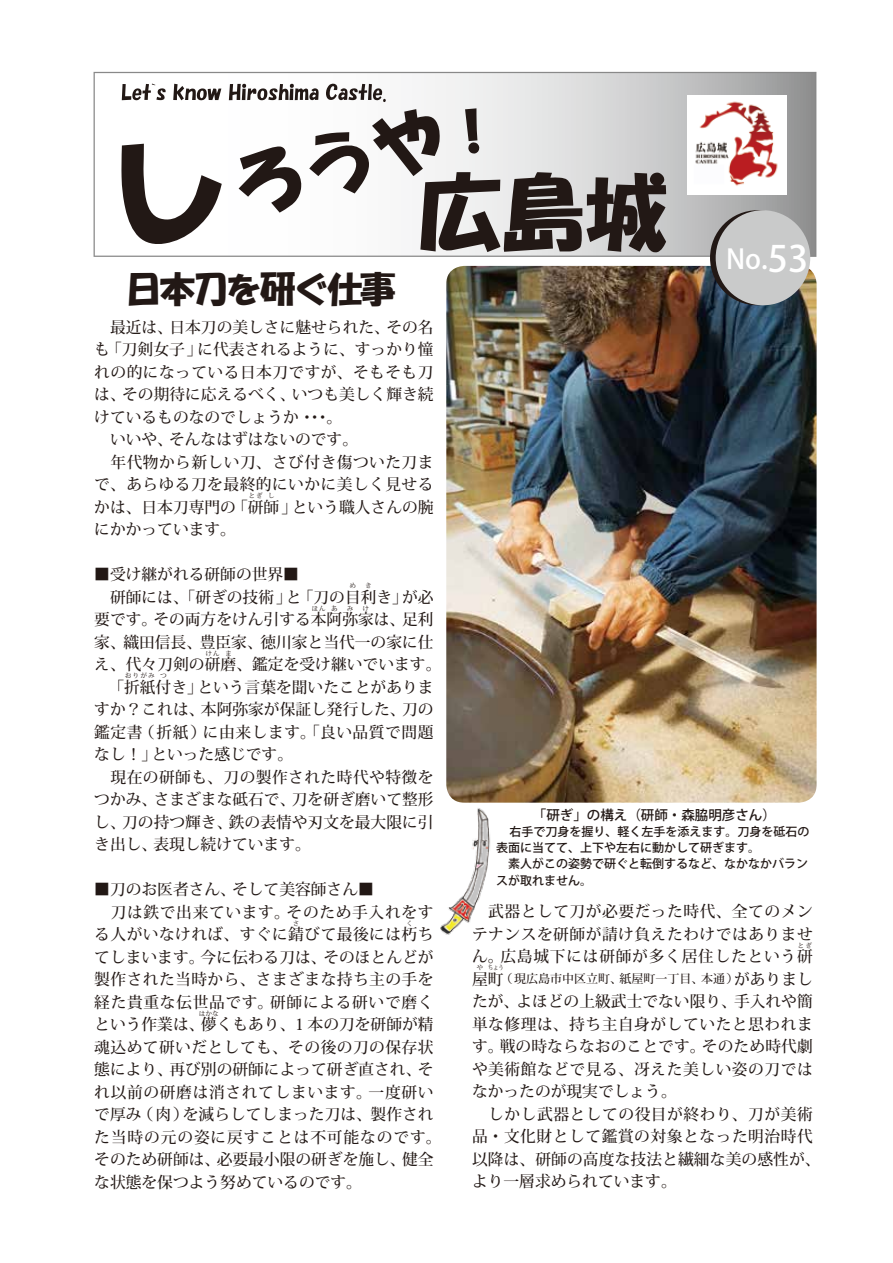
<style>
.page{position:relative;width:893px;height:1263px;background:#fff}
.page>*{position:absolute;margin:0;border:0;box-sizing:border-box;transform-origin:0 0}
.t1{font:36px "HG Soei Kakupoptai";letter-spacing:-.07em;color:#221815}
.t2{font:500 27px "Koz Go Pro";color:#fff}
.t3{font:500 15.75px/22.5px "Koz Min Pro";color:#221815}
.t4{font:500 15.75px/22.5px "Koz Min Pro";letter-spacing:.03em;color:#221815}
.t5{font:500 13.5px "Koz Go Pro";color:#221815}
.t6{font:500 12px/16.2px "Koz Go Pro";color:#221815}
.t7{font:500 12px "Koz Min Pro";color:#221815}
.t8{font:500 6.75px "Koz Min Pro";letter-spacing:.165em;color:#221815}
.t9{font:500 6.75px "Koz Min Pro";letter-spacing:.165em;color:#221815;scale:.8 1}
.s1{font-size:36px}
.s2{font-size:15.75px}
</style>
<div class="page">
<img style="left:446px;top:266px;width:371px;height:537px">
<svg style="left:94px;top:72px;width:722px;height:185px"></svg>
<svg style="left:121px;top:144px;width:101px;height:101px"></svg>
<svg style="left:239px;top:146px;width:62px;height:67px"></svg>
<svg style="left:122px;top:84px;width:44px;height:16px"></svg>
<svg style="left:173px;top:84px;width:48px;height:16px"></svg>
<svg style="left:229px;top:84px;width:90px;height:16px"></svg>
<svg style="left:326px;top:84px;width:60px;height:18px"></svg>
<svg style="left:309px;top:108px;width:357px;height:145px"></svg>
<svg style="left:710px;top:210px;width:95px;height:95px"></svg>
<div style="left:716px;top:210px;width:94px;height:95px;background:#c9caca;border-radius:50%"></div>
<img style="left:440px;top:791px;width:61px;height:144px">
<img style="left:688px;top:96px;width:99px;height:99px">
<h1 class="t1" style="left:126px;top:271px;width:272px">日本刀を研ぐ仕事</h1>
<p class="t3" style="left:94px;top:315px;width:341px">　最近は、日本刀の美しさに魅せられた、その名も「刀剣女子」に代表されるように、すっかり憧れの的になっている日本刀ですが、そもそも刀は、その期待に応えるべく、いつも美しく輝き続けているものなのでしょうか･･･。<br>　いいや、そんなはずはないのです。　<br>　年代物から新しい刀、さび付き傷ついた刀まで、あらゆる刀を最終的にいかに美しく見せるかは、日本刀専門の「研師」という職人さんの腕</p>
<p class="t8" style="left:248px;top:491px;width:16px">とぎ</p>
<p class="t8" style="left:268px;top:491px;width:8px">し</p>
<p class="t3" style="left:94px;top:518px;width:143px">にかかっています。</p>
<p class="t3" style="left:94px;top:563px;width:341px">■受け継がれる研師の世界■<br>　研師には、「研ぎの技術」と「刀の目利き」が必</p>
<p class="t8" style="left:349px;top:581px;width:8px">め</p>
<p class="t8" style="left:365px;top:581px;width:8px">き</p>
<p class="t3" style="left:94px;top:608px;width:341px">要です。その両方をけん引する本阿弥家は、足利</p>
<p class="t8" style="left:311px;top:603px;width:16px">ほん</p>
<p class="t8" style="left:331px;top:603px;width:8px">あ</p>
<p class="t8" style="left:347px;top:603px;width:8px">み</p>
<p class="t8" style="left:363px;top:603px;width:8px">け</p>
<p class="t3" style="left:94px;top:630px;width:349px">家、織田信長、豊臣家、徳川家と当代一の家に仕え、代々刀剣の研磨、鑑定を受け継いでいます。</p>
<p class="t8" style="left:205px;top:648px;width:16px">けん</p>
<p class="t8" style="left:225px;top:648px;width:8px">ま</p>
<p class="t3" style="left:94px;top:675px;width:341px">　「折紙付き」という言葉を聞いたことがありま</p>
<p class="t8" style="left:125px;top:671px;width:32px">おりがみ</p>
<p class="t8" style="left:160px;top:671px;width:8px">つ</p>
<p class="t3" style="left:94px;top:698px;width:341px">すか？これは、本阿弥家が保証し発行した、刀の鑑定書（折紙）に由来します。「良い品質で問題なし！」といった感じです。<br>　現在の研師も、刀の製作された時代や特徴をつかみ、さまざまな砥石で、刀を研ぎ磨いて整形し、刀の持つ輝き、鉄の表情や刃文を最大限に引き出し、表現し続けています。</p>
<p class="t4" style="left:94px;top:878px;width:341px">■刀のお医者さん、そして美容師さん■<br>　刀は鉄で出来ています。そのため手入れをする人がいなければ、すぐに錆びて最後には朽ち</p>
<p class="t8" style="left:293px;top:918px;width:8px">さ</p>
<p class="t8" style="left:406px;top:918px;width:8px">く</p>
<p class="t3" style="left:94px;top:945px;width:341px;text-align:justify">てしまいます。今に伝わる刀は、そのほとんどが製作された当時から、さまざまな持ち主の手を経た貴重な伝世品です。研師による研いで磨くという作業は、儚くもあり、１本の刀を研師が精</p>
<p class="t8" style="left:199px;top:1008px;width:22px">はかな</p>
<p class="t3" style="left:94px;top:1035px;width:349px">魂込めて研いだとしても、その後の刀の保存状態により、再び別の研師によって研ぎ直され、それ以前の研磨は消されてしまいます。一度研いで厚み（肉）を減らしてしまった刀は、製作された当時の元の姿に戻すことは不可能なのです。そのため研師は、必要最小限の研ぎを施し、健全な状態を保つよう努めているのです。</p>
<h2 class="t2" style="left:726px;top:241px;width:84px">No.<span class="s1">53</span></h2>
<p class="t5" style="left:533px;top:806px;width:245px">「研ぎ」の構え（研師・森脇明彦さん）</p>
<p class="t6" style="left:496px;top:824px;width:315px;text-indent:14px">右手で刀身を握り、軽く左手を添えます。刀身を砥石の表面に当てて、上下や左右に動かして研ぎます。<br>　素人がこの姿勢で研ぐと転倒するなど、なかなかバランスが取れません。</p>
<p class="t3" style="left:472px;top:900px;width:342px;text-align:justify">　武器として刀が必要だった時代、全てのメンテナンスを研師が請け負えたわけではありません。広島城下には研師が多く居住したという研</p>
<p class="t8" style="left:798px;top:940px;width:16px">とぎ</p>
<p class="t8" style="left:476px;top:963px;width:8px">や</p>
<p class="t9" style="left:488px;top:963px;width:22px">ちょう</p>
<p class="t7" style="left:500px;top:970px;width:314px">（現広島市中区立町、紙屋町一丁目、本通）<span class="s2">がありまし</span></p>
<p class="t3" style="left:472px;top:990px;width:350px">たが、よほどの上級武士でない限り、手入れや簡単な修理は、持ち主自身がしていたと思われます。戦の時ならなおのことです。そのため時代劇や美術館などで見る、冴えた美しい姿の刀ではなかったのが現実でしょう。<br>　しかし武器としての役目が終わり、刀が美術品・文化財として鑑賞の対象となった明治時代以降は、研師の高度な技法と繊細な美の感性が、より一層求められています。</p>
<p class="t3" style="left:472px;top:967px;width:33px">屋町</p>
</div>
